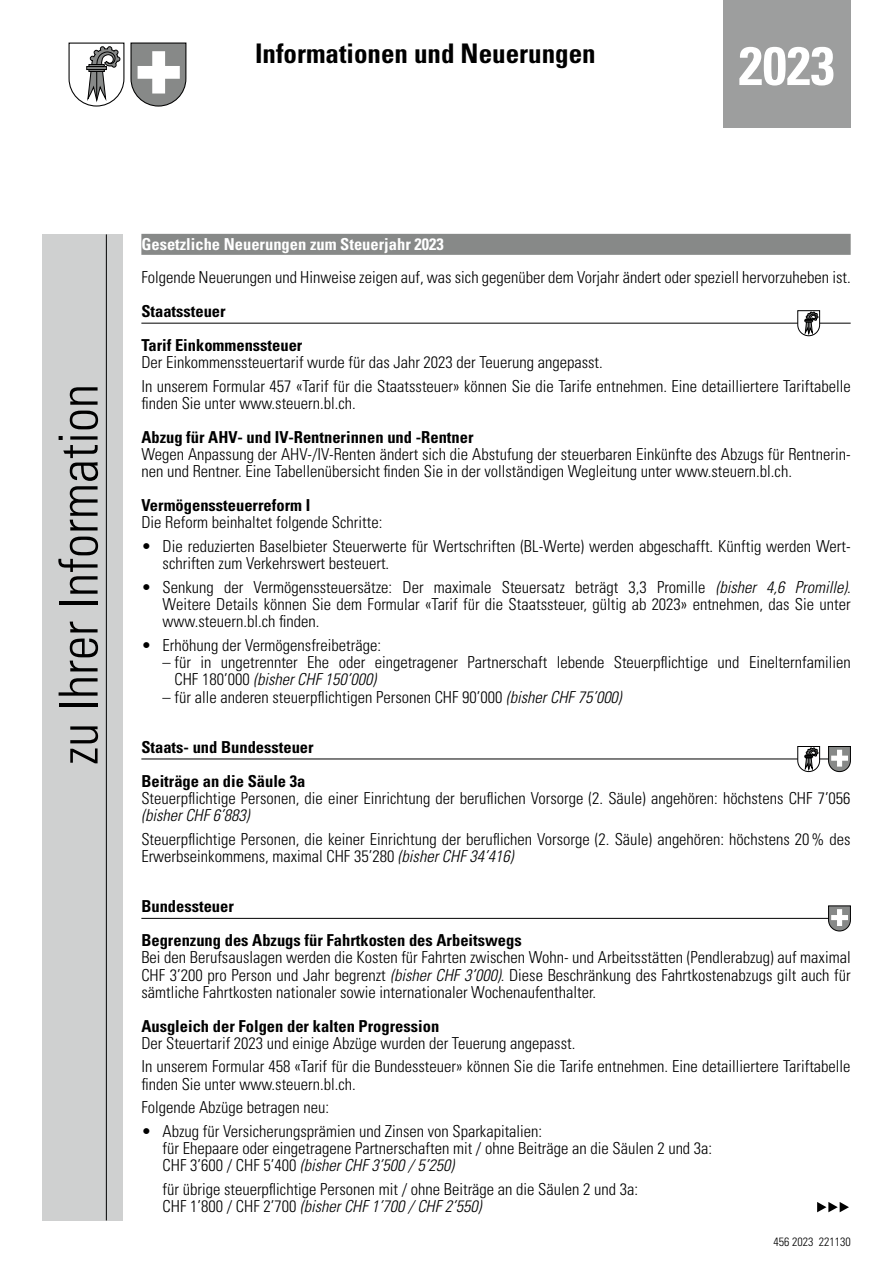
<style>
.page{position:relative;width:893px;height:1263px;background:#fff}
.page>*{position:absolute;margin:0;border:0;box-sizing:border-box;transform-origin:0 0}
.t1{font:300 condensed 54px "Univers LT Std";color:#000}
.t2{font:700 condensed 54px "Univers LT Std";color:#fff}
.t3{font:700 condensed 27px "Univers LT Std";color:#000}
.t4{font:300 condensed 16.5px/17.2px "Univers LT Std";color:#000}
.t5{font:700 condensed 16.5px/33.8px "Univers LT Std";color:#000}
.t6{font:700 condensed 16.5px "Univers LT Std";color:#fff}
.t7{font:italic 300 condensed 16.5px "Univers LT Std";color:#000}
.t8{font:300 condensed 12px "Univers LT Std";color:#000}
.s1{font-style:italic}
</style>
<div class="page">
<div style="left:723px;top:0;width:127px;height:128px;background:#9d9e9e"></div>
<svg style="left:68px;top:42px;width:119px;height:65px"></svg>
<div style="left:43px;top:234px;width:80px;height:986px;background:#cfd0d0"></div>
<hr style="left:106px;top:234px;width:1px;height:986px;background:#000">
<div style="left:141px;top:234px;width:710px;height:21px;background:#878988"></div>
<hr style="left:141px;top:323px;width:710px;height:1px;background:#000">
<hr style="left:141px;top:759px;width:710px;height:1px;background:#000">
<hr style="left:141px;top:918px;width:710px;height:1px;background:#000">
<svg style="left:797px;top:310px;width:23px;height:27px"></svg>
<svg style="left:797px;top:746px;width:23px;height:27px"></svg>
<svg style="left:828px;top:746px;width:23px;height:26px"></svg>
<svg style="left:828px;top:905px;width:23px;height:26px"></svg>
<svg style="left:817px;top:1202px;width:32px;height:10px"></svg>
<h2 class="t3" style="left:255px;top:37px;width:342px">Informationen und Neuerungen</h2>
<h1 class="t2" style="left:739px;top:33px;width:97px">2023</h1>
<h1 class="t1" style="left:46px;top:765px;width:382px;rotate:-90deg">zu Ihrer Information</h1>
<p class="t6" style="left:141px;top:234px;width:304px">Gesetzliche Neuerungen zum Steuerjahr 2023</p>
<p class="t4" style="left:141px;top:269px;width:711px">Folgende Neuerungen und Hinweise zeigen auf, was sich gegenüber dem Vorjahr ändert oder speziell hervorzuheben ist.</p>
<p class="t5" style="left:141px;top:294px;width:163px">Staatssteuer<br>Tarif Einkommenssteuer</p>
<p class="t4" style="left:141px;top:351px;width:711px;line-height:23.7px">Der Einkommenssteuertarif wurde für das Jahr 2023 der Teuerung angepasst.<br>In unserem Formular 457 «Tarif für die Staatssteuer» können Sie die Tarife entnehmen. Eine detailliertere Tariftabelle</p>
<p class="t4" style="left:141px;top:395px;width:216px">finden Sie unter www.steuern.bl.ch.</p>
<p class="t5" style="left:141px;top:420px;width:334px">Abzug für AHV- und IV-Rentnerinnen und -Rentner</p>
<p class="t4" style="left:141px;top:446px;width:711px">Wegen Anpassung der AHV-/IV-Renten ändert sich die Abstufung der steuerbaren Einkünfte des Abzugs für Rentnerin&shy;nen und Rentner. Eine Tabellenübersicht finden Sie in der vollständigen Wegleitung unter www.steuern.bl.ch.</p>
<p class="t5" style="left:141px;top:488px;width:170px">Vermögenssteuerreform I</p>
<p class="t4" style="left:141px;top:514px;width:242px">Die Reform beinhaltet folgende Schritte:</p>
<p class="t4" style="left:163px;top:537px;width:690px;text-indent:-21px">• Die reduzierten Baselbieter Steuerwerte für Wertschriften (BL-Werte) werden abgeschafft. Künftig werden Wert&shy;schriften zum Verkehrswert besteuert.</p>
<p class="t4" style="left:163px;top:578px;width:690px;text-align:justify;text-indent:-21px">• Senkung der Vermögenssteuersätze: Der maximale Steuersatz beträgt 3,3 Promille <span class="s1">(bisher 4,6 Promille)</span>.<br>Weitere Details können Sie dem Formular «Tarif für die Staatssteuer, gültig ab 2023» entnehmen, das Sie unter www.steuern.bl.ch finden.</p>
<p class="t4" style="left:141px;top:636px;width:241px">• Erhöhung der Vermögensfreibeträge:</p>
<p class="t4" style="left:175px;top:654px;width:678px;text-indent:-12px">– für in ungetrennter Ehe oder eingetragener Partnerschaft lebende Steuerpflichtige und Einelternfamilien<br>CHF 180’000 <span class="s1">(bisher CHF 150’000)</span></p>
<p class="t4" style="left:163px;top:688px;width:460px">– für alle anderen steuerpflichtigen Personen CHF 90’000 <span class="s1">(bisher CHF 75’000)</span></p>
<p class="t5" style="left:141px;top:730px;width:174px">Staats- und Bundessteuer<br>Beiträge an die Säule 3a</p>
<p class="t4" style="left:141px;top:789px;width:711px">Steuerpflichtige Personen, die einer Einrichtung der beruflichen Vorsorge (2. Säule) angehören: höchstens CHF 7’056</p>
<p class="t7" style="left:141px;top:805px;width:110px">(bisher CHF 6’883)</p>
<p class="t4" style="left:141px;top:830px;width:711px">Steuerpflichtige Personen, die keiner Einrichtung der beruflichen Vorsorge (2. Säule) angehören: höchstens 20% des<br>Erwerbseinkommens, maximal CHF 35’280 <span class="s1">(bisher CHF 34’416)</span></p>
<p class="t5" style="left:141px;top:889px;width:382px">Bundessteuer<br>Begrenzung des Abzugs für Fahrtkosten des Arbeitswegs</p>
<p class="t4" style="left:141px;top:949px;width:711px;text-align:justify">Bei den Berufsauslagen werden die Kosten für Fahrten zwischen Wohn- und Arbeitsstätten (Pendlerabzug) auf maximal CHF 3’200 pro Person und Jahr begrenzt <span class="s1">(bisher CHF 3’000)</span>. Diese Beschränkung des Fahrtkostenabzugs gilt auch für sämtliche Fahrtkosten nationaler sowie internationaler Wochenaufenthalter.</p>
<p class="t5" style="left:141px;top:1009px;width:299px">Ausgleich der Folgen der kalten Progression</p>
<p class="t4" style="left:141px;top:1031px;width:711px;line-height:23.7px">Der Steuertarif 2023 und einige Abzüge wurden der Teuerung angepasst.<br>In unserem Formular 458 «Tarif für die Bundessteuer» können Sie die Tarife entnehmen. Eine detailliertere Tariftabelle</p>
<p class="t4" style="left:141px;top:1072px;width:216px;line-height:23.7px">finden Sie unter www.steuern.bl.ch.<br>Folgende Abzüge betragen neu:</p>
<p class="t4" style="left:163px;top:1122px;width:551px;text-indent:-21px">• Abzug für Versicherungsprämien und Zinsen von Sparkapitalien:<br>für Ehepaare oder eingetragene Partnerschaften mit / ohne Beiträge an die Säulen 2 und 3a:<br>CHF 3’600 / CHF 5’400 <span class="s1">(bisher CHF 3’500 / 5’250)</span></p>
<p class="t4" style="left:163px;top:1180px;width:477px">für übrige steuerpflichtige Personen mit / ohne Beiträge an die Säulen 2 und 3a:<br>CHF 1’800 / CHF 2’700 <span class="s1">(bisher CHF 1’700 / CHF 2’550)</span></p>
<p class="t8" style="left:773px;top:1234px;width:79px">456 2023 221130</p>
</div>
